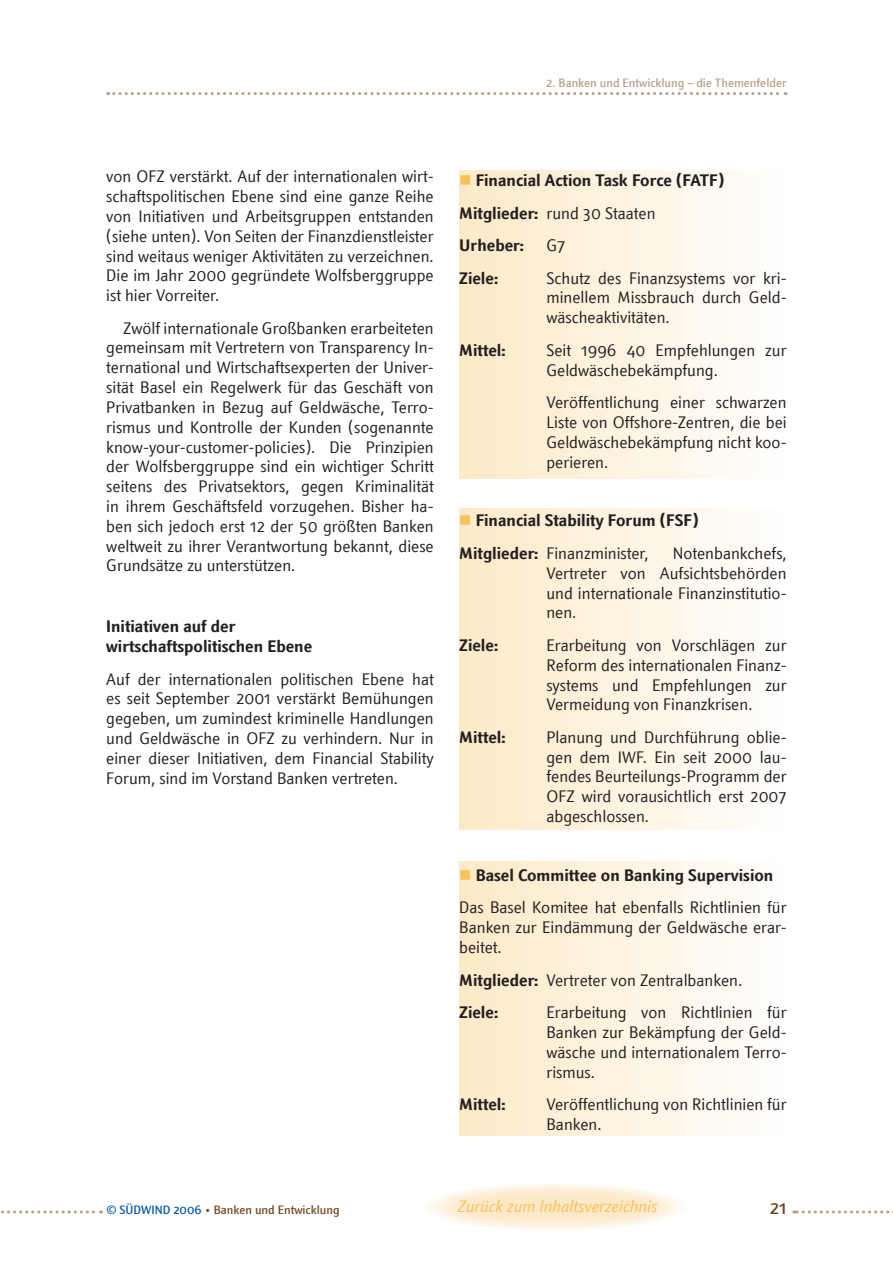
<style>
.page{position:relative;width:893px;height:1263px;background:#fff}
.page>*{position:absolute;margin:0;border:0;box-sizing:border-box;transform-origin:0 0}
.t1{font:500 18px "Textra LT";color:#6e441f}
.t2{font:16.5px/19.8px "Textra LT";color:#231f20;text-align:justify}
.t3{font:700 16.5px/32.5px "Textra LT";color:#231f20}
.t4{font:italic 16.5px "Textra LT";color:#f9c15a}
.t5{font:500 12px "Textra LT";color:#b79e87}
.t6{font:500 12px "Textra LT";color:#6e441f}
.s1{color:#f9c15a}
.s2{font-weight:400}
.s3{font-weight:700}
.s4{color:#0156a8}
</style>
<div class="page">
<svg style="left:794px;top:1210px;width:99px;height:3px"></svg>
<svg style="left:108px;top:92px;width:678px;height:3px"></svg>
<div style="left:459px;top:861px;width:328px;height:274px;background:linear-gradient(to right,#fdeac7,#fefefe)"></div>
<div style="left:459px;top:170px;width:328px;height:308px;background:linear-gradient(to right,#fdeac7,#fefefe)"></div>
<div style="left:459px;top:509px;width:328px;height:320px;background:linear-gradient(to right,#fdeac7,#fefefe)"></div>
<svg style="left:423px;top:1183px;width:263px;height:48px"></svg>
<svg style="left:1px;top:1210px;width:101px;height:3px"></svg>
<p class="t5" style="left:546px;top:75px;width:242px">2. Banken und Entwicklung – die Themenfelder</p>
<p class="t2" style="left:106px;top:166px;width:329px">von OFZ verstärkt. Auf der internationalen wirt&shy;schaftspolitischen Ebene sind eine ganze Reihe von Initiativen und Arbeitsgruppen entstanden (siehe unten). Von Seiten der Finanzdienstleister sind weitaus weniger Aktivitäten zu verzeichnen.<br>Die im Jahr 2000 gegründete Wolfsberggruppe ist hier Vorreiter.</p>
<p class="t2" style="left:106px;top:318px;width:329px;text-indent:17px">Zwölf internationale Großbanken erarbeiteten gemeinsam mit Vertretern von Transparency In&shy;ternational und Wirtschaftsexperten der Univer&shy;sität Basel ein Regelwerk für das Geschäft von Privatbanken in Bezug auf Geldwäsche, Terro&shy;rismus und Kontrolle der Kunden (sogenannte know-your-customer-policies). Die Prinzipien der Wolfsberggruppe sind ein wichtiger Schritt seitens des Privatsektors, gegen Kriminalität in ihrem Geschäftsfeld vorzugehen. Bisher ha&shy;ben sich jedoch erst 12 der 50 größten Banken weltweit zu ihrer Verantwortung bekannt, diese Grundsätze zu unterstützen.</p>
<p class="t3" style="left:106px;top:616px;width:207px;line-height:19.8px">Initiativen auf der wirtschaftspolitischen Ebene</p>
<p class="t2" style="left:106px;top:668px;width:329px">Auf der internationalen politischen Ebene hat es seit September 2001 verstärkt Bemühungen gegeben, um zumindest kriminelle Handlungen und Geldwäsche in OFZ zu verhindern. Nur in einer dieser Initiativen, dem Financial Stability Forum, sind im Vorstand Banken vertreten.</p>
<p class="t3" style="left:459px;top:164px;width:266px"><span class="s1">■</span> Financial Action Task Force (FATF)<br>Mitglieder: <span class="s2">rund 30 Staaten<br></span>Urheber:</p>
<p class="t2" style="left:546px;top:235px;width:20px">G7</p>
<p class="t3" style="left:459px;top:261px;width:40px">Ziele:</p>
<p class="t2" style="left:546px;top:268px;width:242px">Schutz des Finanzsystems vor kri&shy;minellem Missbrauch durch Geld&shy;wäscheaktivitäten.</p>
<p class="t3" style="left:459px;top:334px;width:48px">Mittel:</p>
<p class="t2" style="left:546px;top:340px;width:242px">Seit 1996 40 Empfehlungen zur<br>Geldwäschebekämpfung.</p>
<p class="t2" style="left:546px;top:392px;width:242px">Veröffentlichung einer schwarzen Liste von Offshore-Zentren, die bei Geldwäschebekämpfung nicht koo&shy;perieren.</p>
<p class="t3" style="left:459px;top:504px;width:241px"><span class="s1">■</span> Financial Stability Forum (FSF)<br>Mitglieder: <span class="s2">Finanzminister,</span></p>
<p class="t2" style="left:546px;top:543px;width:242px;text-indent:126px">Notenbankchefs, Vertreter von Aufsichtsbehörden und internationale Finanzinstitutio&shy;nen.</p>
<p class="t3" style="left:459px;top:629px;width:40px">Ziele:</p>
<p class="t2" style="left:546px;top:635px;width:242px">Erarbeitung von Vorschlägen zur Reform des internationalen Finanz&shy;systems und Empfehlungen zur Vermeidung von Finanzkrisen.</p>
<p class="t3" style="left:459px;top:720px;width:48px">Mittel:</p>
<p class="t2" style="left:546px;top:727px;width:242px">Planung und Durchführung oblie&shy;gen dem IWF. Ein seit 2000 lau&shy;fendes Beurteilungs-Programm der OFZ wird vorausichtlich erst 2007 abgeschlossen.</p>
<p class="t2" style="left:459px;top:858px;width:329px;line-height:32.5px"><span class="s1">■</span> <span class="s3">Basel Committee on Banking Supervision<br></span>Das Basel Komitee hat ebenfalls Richtlinien für</p>
<p class="t2" style="left:459px;top:917px;width:329px">Banken zur Eindämmung der Geldwäsche erar&shy;beitet.</p>
<p class="t2" style="left:459px;top:963px;width:284px;line-height:32.5px"><span class="s3">Mitglieder:</span> Vertreter von Zentralbanken.<br><span class="s3">Ziele:</span></p>
<p class="t2" style="left:546px;top:1002px;width:242px">Erarbeitung von Richtlinien für Banken zur Bekämpfung der Geld&shy;wäsche und internationalem Terro&shy;rismus.</p>
<p class="t3" style="left:459px;top:1088px;width:48px">Mittel:</p>
<p class="t2" style="left:546px;top:1094px;width:242px">Veröffentlichung von Richtlinien für<br>Banken.</p>
<p class="t6" style="left:106px;top:1202px;width:235px"><span class="s4">© SÜDWIND 2006</span> • Banken und Entwicklung</p>
<p class="t4" style="left:458px;top:1196px;width:201px">Zurück zum Inhaltsverzeichnis</p>
<p class="t1" style="left:770px;top:1196px;width:18px">21</p>
</div>
